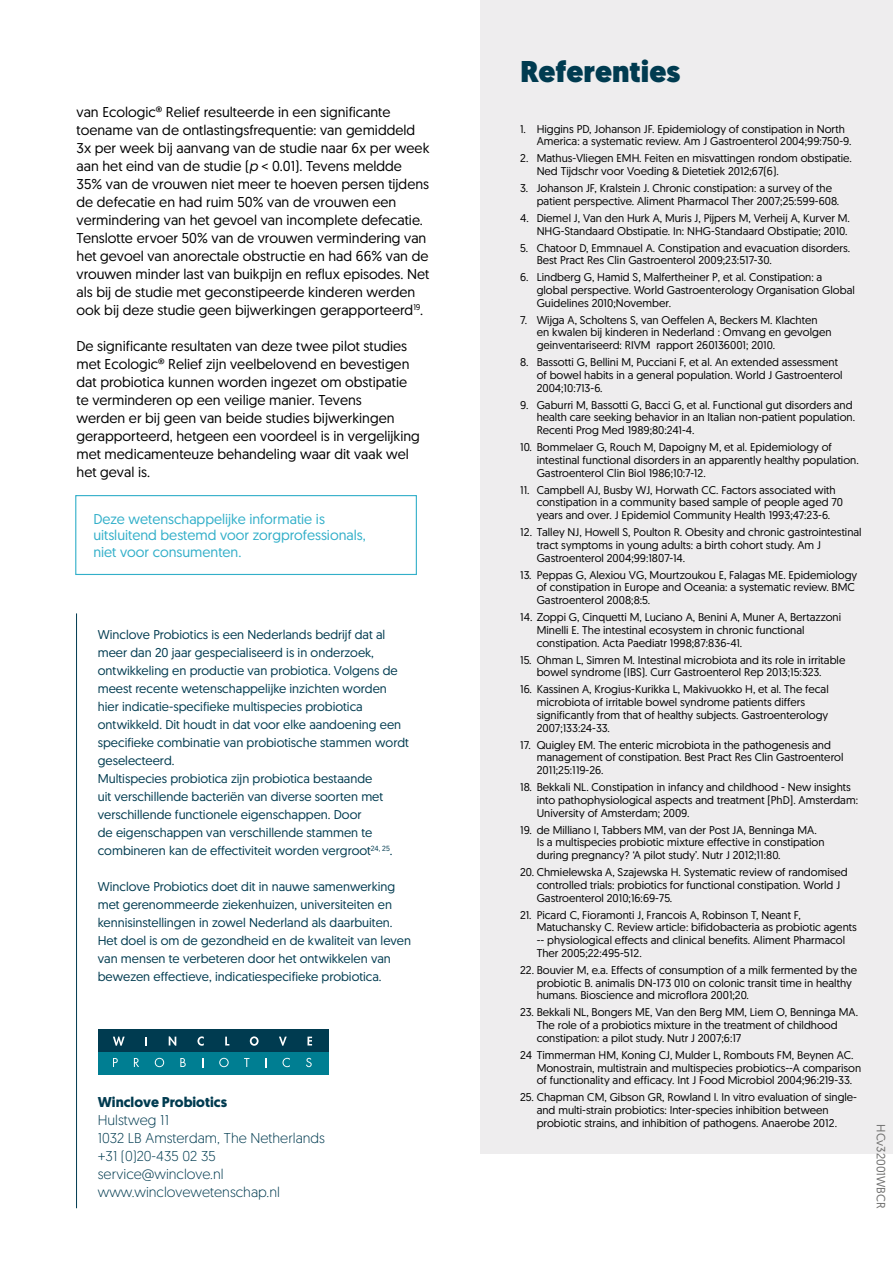
<style>
.page{position:relative;width:893px;height:1263px;background:#fff}
.page>*{position:absolute;margin:0;border:0;box-sizing:border-box;transform-origin:0 0}
.t1{font:900 30px "Geomanist";color:#003b50}
.t2{font:14.25px/18px "Geomanist";color:#000}
.t3{font:300 14.25px/18px "Geomanist";color:#003b50}
.t4{font:14.25px/16.5px "Geomanist";color:#32afc9}
.t5{font:700 14.25px "Geomanist";color:#003b50}
.t6{font:12.75px/18px "Geomanist";color:#003b50}
.t7{font:12px "Geomanist";color:#6f6f6e}
.t8{font:11.25px/12.8px "Geomanist";color:#000}
.s1{font-style:italic}
</style>
<div class="page">
<div style="left:480px;top:0;width:413px;height:1153px;background:#eeedee"></div>
<div style="left:75px;top:495px;width:342px;height:80px;border:1px solid #32afc9"></div>
<div style="left:98px;top:1029px;width:231px;height:23px;background:#003b50"></div>
<div style="left:98px;top:1052px;width:231px;height:22px;background:#007e92"></div>
<svg style="left:113px;top:1036px;width:12px;height:10px"></svg>
<svg style="left:145px;top:1037px;width:2px;height:8px"></svg>
<svg style="left:169px;top:1036px;width:7px;height:10px"></svg>
<svg style="left:197px;top:1036px;width:7px;height:10px"></svg>
<svg style="left:225px;top:1037px;width:4px;height:8px"></svg>
<svg style="left:250px;top:1036px;width:9px;height:10px"></svg>
<svg style="left:279px;top:1037px;width:8px;height:9px"></svg>
<svg style="left:307px;top:1037px;width:5px;height:8px"></svg>
<svg style="left:113px;top:1058px;width:5px;height:9px"></svg>
<svg style="left:134px;top:1058px;width:5px;height:9px"></svg>
<svg style="left:155px;top:1058px;width:9px;height:9px"></svg>
<svg style="left:180px;top:1058px;width:6px;height:9px"></svg>
<svg style="left:219px;top:1058px;width:10px;height:9px"></svg>
<svg style="left:244px;top:1058px;width:5px;height:9px"></svg>
<svg style="left:283px;top:1058px;width:7px;height:9px"></svg>
<svg style="left:306px;top:1058px;width:6px;height:9px"></svg>
<hr style="left:76px;top:613px;width:1px;height:595px;background:#003b50">
<p class="t2" style="left:77px;top:103px;width:354px">van Ecologic® Relief resulteerde in een significante toename van de ontlastingsfrequentie: van gemiddeld 3x per week bij aanvang van de studie naar 6x per week aan het eind van de studie (<span class="s1">p</span> &lt; 0.01). Tevens meldde 35% van de vrouwen niet meer te hoeven persen tijdens de defecatie en had ruim 50% van de vrouwen een vermindering van het gevoel van incomplete defecatie.<br>Tenslotte ervoer 50% van de vrouwen vermindering van het gevoel van anorectale obstructie en had 66% van de vrouwen minder last van buikpijn en reflux episodes. Net als bij de studie met geconstipeerde kinderen werden ook bij deze studie geen bijwerkingen gerapporteerd<sup>19</sup>.</p>
<p class="t2" style="left:77px;top:337px;width:345px">De significante resultaten van deze twee pilot studies met Ecologic® Relief zijn veelbelovend en bevestigen dat probiotica kunnen worden ingezet om obstipatie te verminderen op een veilige manier. Tevens<br>werden er bij geen van beide studies bijwerkingen gerapporteerd, hetgeen een voordeel is in vergelijking met medicamenteuze behandeling waar dit vaak wel het geval is.</p>
<p class="t4" style="left:93px;top:510px;width:274px">Deze wetenschappelijke informatie is uitsluitend bestemd voor zorgprofessionals, niet voor consumenten.</p>
<p class="t6" style="left:98px;top:625px;width:313px">Winclove Probiotics is een Nederlands bedrijf dat al meer dan 20 jaar gespecialiseerd is in onderzoek, ontwikkeling en productie van probiotica. Volgens de meest recente wetenschappelijke inzichten worden hier indicatie-specifieke multispecies probiotica ontwikkeld. Dit houdt in dat voor elke aandoening een specifieke combinatie van probiotische stammen wordt geselecteerd.<br>Multispecies probiotica zijn probiotica bestaande<br>uit verschillende bacteriën van diverse soorten met verschillende functionele eigenschappen. Door<br>de eigenschappen van verschillende stammen te combineren kan de effectiviteit worden vergroot<sup>24,</sup> <sup>25</sup>.</p>
<p class="t6" style="left:98px;top:877px;width:315px">Winclove Probiotics doet dit in nauwe samenwerking met gerenommeerde ziekenhuizen, universiteiten en kennisinstellingen in zowel Nederland als daarbuiten.<br>Het doel is om de gezondheid en de kwaliteit van leven van mensen te verbeteren door het ontwikkelen van bewezen effectieve, indicatiespecifieke probiotica.</p>
<p class="t5" style="left:98px;top:1093px;width:131px">Winclove Probiotics</p>
<p class="t3" style="left:98px;top:1110px;width:229px">Hulstweg 11<br>1032 LB Amsterdam, The Netherlands +31 (0)20-435 02 35 service@winclove.nl www.winclovewetenschap.nl</p>
<h1 class="t1" style="left:520px;top:52px;width:161px">Referenties</h1>
<p class="t8" style="left:537px;top:122px;width:316px;text-indent:-17px">1. Higgins PD, Johanson JF. Epidemiology of constipation in North<br>America: a systematic review. Am J Gastroenterol 2004;99:750-9.</p>
<p class="t8" style="left:537px;top:152px;width:317px;text-indent:-17px">2. Mathus-Vliegen EMH. Feiten en misvattingen rondom obstipatie.<br>Ned Tijdschr voor Voeding &amp; Dietetiek 2012;67(6).</p>
<p class="t8" style="left:537px;top:181px;width:304px;text-indent:-17px">3. Johanson JF, Kralstein J. Chronic constipation: a survey of the patient perspective. Aliment Pharmacol Ther 2007;25:599-608.</p>
<p class="t8" style="left:520px;top:211px;width:331px;text-align:right">4. Diemel J, Van den Hurk A, Muris J, Pijpers M, Verheij A, Kurver M.<br>NHG-Standaard Obstipatie. In: NHG-Standaard Obstipatie; 2010.</p>
<p class="t8" style="left:537px;top:241px;width:315px;text-indent:-17px">5. Chatoor D, Emmnauel A. Constipation and evacuation disorders.<br>Best Pract Res Clin Gastroenterol 2009;23:517-30.</p>
<p class="t8" style="left:537px;top:271px;width:320px;text-indent:-17px">6. Lindberg G, Hamid S, Malfertheiner P, et al. Constipation: a global perspective. World Gastroenterology Organisation Global<br>Guidelines 2010;November.</p>
<p class="t8" style="left:537px;top:313px;width:296px;text-indent:-17px">7. Wijga A, Scholtens S, van Oeffelen A, Beckers M. Klachten en kwalen bij kinderen in Nederland : Omvang en gevolgen geinventariseerd: RIVM rapport 260136001; 2010.</p>
<p class="t8" style="left:537px;top:356px;width:307px;text-indent:-17px">8. Bassotti G, Bellini M, Pucciani F, et al. An extended assessment of bowel habits in a general population. World J Gastroenterol<br>2004;10:713-6.</p>
<p class="t8" style="left:537px;top:398px;width:320px;text-indent:-17px">9. Gaburri M, Bassotti G, Bacci G, et al. Functional gut disorders and health care seeking behavior in an Italian non-patient population.<br>Recenti Prog Med 1989;80:241-4.</p>
<p class="t8" style="left:537px;top:441px;width:324px;text-indent:-17px">10. Bommelaer G, Rouch M, Dapoigny M, et al. Epidemiology of intestinal functional disorders in an apparently healthy population.<br>Gastroenterol Clin Biol 1986;10:7-12.</p>
<p class="t8" style="left:537px;top:483px;width:308px;text-indent:-17px">11. Campbell AJ, Busby WJ, Horwath CC. Factors associated with constipation in a community based sample of people aged 70 years and over. J Epidemiol Community Health 1993;47:23-6.</p>
<p class="t8" style="left:537px;top:526px;width:326px;text-indent:-17px">12. Talley NJ, Howell S, Poulton R. Obesity and chronic gastrointestinal tract symptoms in young adults: a birth cohort study. Am J<br>Gastroenterol 2004;99:1807-14.</p>
<p class="t8" style="left:537px;top:568px;width:322px;text-indent:-17px">13. Peppas G, Alexiou VG, Mourtzoukou E, Falagas ME. Epidemiology of constipation in Europe and Oceania: a systematic review. BMC<br>Gastroenterol 2008;8:5.</p>
<p class="t8" style="left:537px;top:610px;width:306px;text-indent:-17px">14. Zoppi G, Cinquetti M, Luciano A, Benini A, Muner A, Bertazzoni<br>Minelli E. The intestinal ecosystem in chronic functional constipation. Acta Paediatr 1998;87:836-41.</p>
<p class="t8" style="left:537px;top:653px;width:310px;text-indent:-17px">15. Ohman L, Simren M. Intestinal microbiota and its role in irritable bowel syndrome (IBS). Curr Gastroenterol Rep 2013;15:323.</p>
<p class="t8" style="left:537px;top:683px;width:294px;text-indent:-17px">16. Kassinen A, Krogius-Kurikka L, Makivuokko H, et al. The fecal microbiota of irritable bowel syndrome patients differs significantly from that of healthy subjects. Gastroenterology 2007;133:24-33.</p>
<p class="t8" style="left:537px;top:738px;width:308px;text-indent:-17px">17. Quigley EM. The enteric microbiota in the pathogenesis and management of constipation. Best Pract Res Clin Gastroenterol<br>2011;25:119-26.</p>
<p class="t8" style="left:537px;top:780px;width:323px;text-indent:-17px">18. Bekkali NL. Constipation in infancy and childhood - New insights into pathophysiological aspects and treatment [PhD]. Amsterdam:<br>University of Amsterdam; 2009.</p>
<p class="t8" style="left:537px;top:823px;width:289px;text-indent:-17px">19. de Milliano I, Tabbers MM, van der Post JA, Benninga MA.<br>Is a multispecies probiotic mixture effective in constipation during pregnancy? ‘A pilot study’. Nutr J 2012;11:80.</p>
<p class="t8" style="left:537px;top:865px;width:313px;text-indent:-17px">20. Chmielewska A, Szajewska H. Systematic review of randomised controlled trials: probiotics for functional constipation. World J<br>Gastroenterol 2010;16:69-75.</p>
<p class="t8" style="left:537px;top:908px;width:322px;text-indent:-17px">21. Picard C, Fioramonti J, Francois A, Robinson T, Neant F, Matuchansky C. Review article: bifidobacteria as probiotic agents -- physiological effects and clinical benefits. Aliment Pharmacol Ther 2005;22:495-512.</p>
<p class="t8" style="left:537px;top:963px;width:322px;text-indent:-17px">22. Bouvier M, e.a. Effects of consumption of a milk fermented by the probiotic B. animalis DN-173 010 on colonic transit time in healthy humans. Bioscience and microflora 2001;20.</p>
<p class="t8" style="left:537px;top:1006px;width:323px;text-indent:-17px">23. Bekkali NL, Bongers ME, Van den Berg MM, Liem O, Benninga MA.<br>The role of a probiotics mixture in the treatment of childhood constipation: a pilot study. Nutr J 2007;6:17</p>
<p class="t8" style="left:537px;top:1048px;width:326px;text-indent:-17px">24 Timmerman HM, Koning CJ, Mulder L, Rombouts FM, Beynen AC.<br>Monostrain, multistrain and multispecies probiotics--A comparison of functionality and efficacy. Int J Food Microbiol 2004;96:219-33.</p>
<p class="t8" style="left:537px;top:1091px;width:322px;text-indent:-17px">25. Chapman CM, Gibson GR, Rowland I. In vitro evaluation of single&shy;and multi-strain probiotics: Inter-species inhibition between probiotic strains, and inhibition of pathogens. Anaerobe 2012.</p>
<p class="t7" style="left:889px;top:1124px;width:85px;rotate:90deg">HCv32001WBCR</p>
</div>
